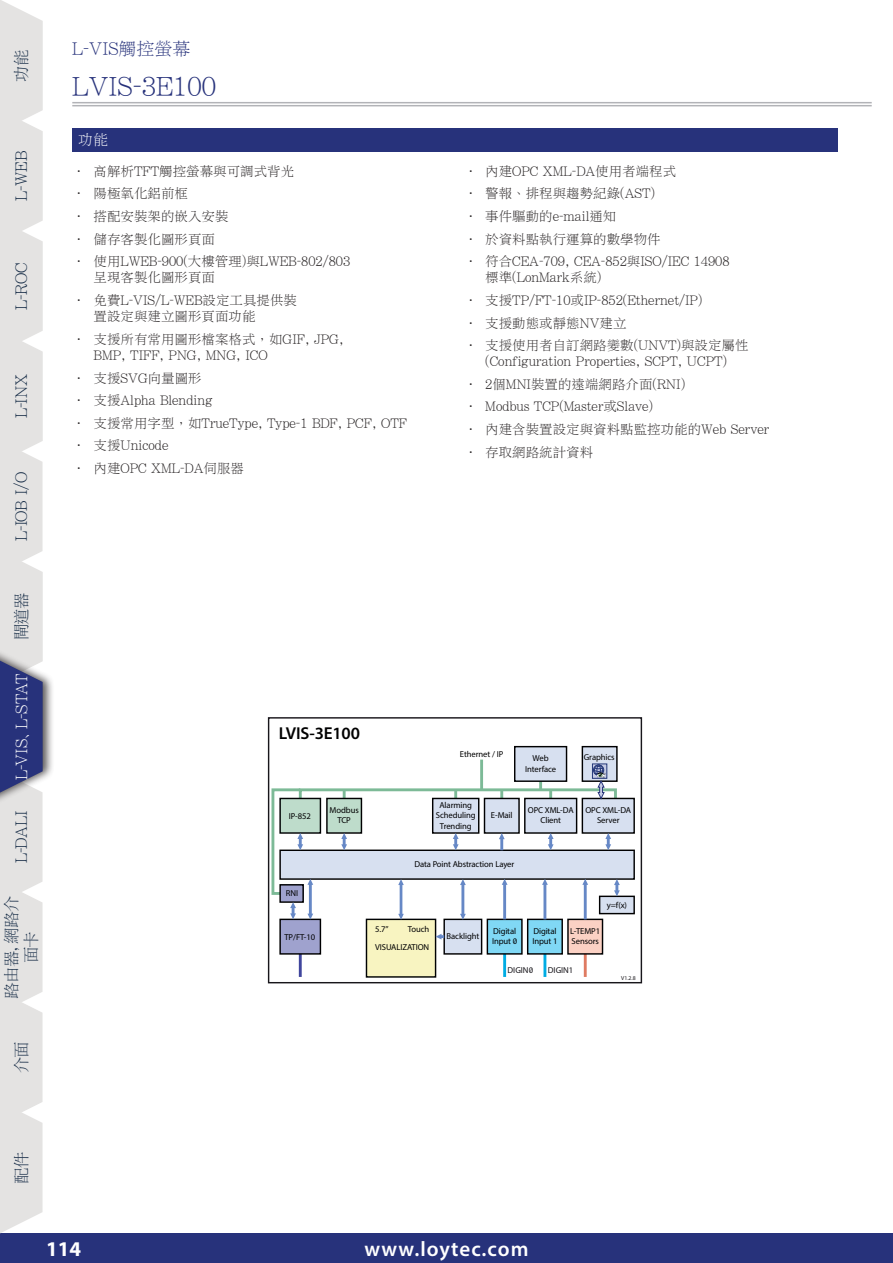
<style>
.page{position:relative;width:893px;height:1263px;background:#fff}
.page>*{position:absolute;margin:0;border:0;box-sizing:border-box;transform-origin:0 0}
.Title__Device__-__no{font:27px "Li Song Pro";color:#27327b}
.t1{font:600 21px "Myriad Pro";letter-spacing:.05em;color:#fff}
.t2{font:700 21px "Myriad Pro";color:#fff}
.UberTitle__Device{font:18px "Li Song Pro";color:#27327b}
.t3{font:600 17.25px "Myriad Pro";letter-spacing:-.01em;color:#000001}
.Tab__Register__Stand{font:16.5px/19.8px "Li Song Pro";letter-spacing:-.03em;color:#182e48;text-align:center}
.Tab__Register__Selec{font:16.5px "Li Song Pro";letter-spacing:-.01em;color:#fff}
.Tab__Register__Stand-2{font:16.5px "Li Song Pro";color:#182d48}
.Table_Headline{font:15px "Li Song Pro";color:#fff}
.t4{font:13.5px/16.2px "Li Song Pro";color:#231f20}
.t5{font:8.7px/10.4px "Myriad Pro";letter-spacing:-.01em;color:#000001;text-align:center}
.t6{font:8.7px "Myriad Pro";color:#18161b}
.t7{font:5.7px "Myriad Pro";color:#18161b}
</style>
<div class="page">
<div style="left:0;top:1233px;width:893px;height:30px;background:#27327b"></div>
<hr style="left:72px;top:102px;width:800px;height:1px;background:#b2b3b7">
<hr style="left:72px;top:105px;width:800px;height:1px;background:#b2b3b7">
<div style="left:0;top:632px;width:55px;height:189px;background:#231f20;opacity:.75"></div>
<svg style="left:0;top:0;width:43px;height:1234px"></svg>
<div style="left:72px;top:128px;width:766px;height:24px;background:#27327b"></div>
<div style="left:268px;top:717px;width:374px;height:266px;border:1px solid #18161b"></div>
<svg style="left:454px;top:792px;width:3px;height:4px"></svg>
<svg style="left:500px;top:792px;width:3px;height:4px"></svg>
<svg style="left:539px;top:782px;width:3px;height:6px"></svg>
<div style="left:299px;top:788px;width:318px;height:12px;border:3px solid #7dba97"></div>
<div style="left:280px;top:798px;width:40px;height:35px;background:#bedccb"></div>
<div style="left:279px;top:798px;width:42px;height:36px;border:1px solid #000203"></div>
<div style="left:433px;top:798px;width:46px;height:35px;background:#d7e0f0"></div>
<div style="left:432px;top:798px;width:47px;height:36px;border:1px solid #000001"></div>
<div style="left:484px;top:798px;width:35px;height:35px;background:#d7e0f0"></div>
<div style="left:484px;top:798px;width:36px;height:36px;border:1px solid #000001"></div>
<div style="left:582px;top:798px;width:52px;height:35px;background:#d7e0f0"></div>
<div style="left:582px;top:798px;width:53px;height:36px;border:1px solid #000001"></div>
<div style="left:600px;top:896px;width:34px;height:17px;background:#d7e0f0"></div>
<div style="left:599px;top:896px;width:36px;height:18px;border:1px solid #000001"></div>
<div style="left:582px;top:747px;width:35px;height:34px;background:#d7e0f0"></div>
<div style="left:582px;top:746px;width:36px;height:36px;border:1px solid #000001"></div>
<div style="left:592px;top:763px;width:15px;height:16px;border:1px solid #25397a"></div>
<div style="left:515px;top:747px;width:51px;height:34px;background:#d7e0f0"></div>
<div style="left:514px;top:746px;width:53px;height:36px;border:1px solid #000001"></div>
<hr style="left:543px;top:954px;width:3px;height:23px;background:#00ace3">
<hr style="left:584px;top:954px;width:3px;height:23px;background:#df7b62">
<hr style="left:503px;top:954px;width:3px;height:23px;background:#00ace3">
<div style="left:366px;top:919px;width:70px;height:58px;background:#f8f4c1"></div>
<div style="left:366px;top:919px;width:70px;height:59px;border:1px solid #000203"></div>
<div style="left:444px;top:919px;width:38px;height:35px;background:#d7e0f0"></div>
<div style="left:443px;top:919px;width:39px;height:36px;border:1px solid #000001"></div>
<div style="left:487px;top:919px;width:35px;height:35px;background:#80d8f5"></div>
<div style="left:487px;top:919px;width:36px;height:36px;border:1px solid #000001"></div>
<div style="left:528px;top:919px;width:34px;height:35px;background:#80d8f5"></div>
<div style="left:527px;top:919px;width:36px;height:36px;border:1px solid #000001"></div>
<div style="left:568px;top:919px;width:34px;height:35px;background:#fbd1c4"></div>
<div style="left:567px;top:919px;width:36px;height:36px;border:1px solid #000001"></div>
<hr style="left:480px;top:760px;width:3px;height:30px;background:#7dba97">
<hr style="left:299px;top:954px;width:3px;height:23px;background:#40469d">
<div style="left:280px;top:850px;width:354px;height:29px;background:#d7e0f0"></div>
<div style="left:279px;top:849px;width:356px;height:31px;border:1px solid #000001"></div>
<div style="left:280px;top:919px;width:40px;height:35px;background:#9fa2ce"></div>
<div style="left:279px;top:919px;width:42px;height:36px;border:1px solid #000001"></div>
<svg style="left:271px;top:788px;width:42px;height:131px"></svg>
<svg style="left:343px;top:790px;width:3px;height:8px"></svg>
<div style="left:327px;top:798px;width:34px;height:35px;background:#bedccb"></div>
<div style="left:326px;top:798px;width:36px;height:36px;border:1px solid #000001"></div>
<svg style="left:341px;top:833px;width:6px;height:17px"></svg>
<svg style="left:549px;top:790px;width:3px;height:8px"></svg>
<div style="left:525px;top:798px;width:52px;height:35px;background:#d7e0f0"></div>
<div style="left:524px;top:798px;width:53px;height:36px;border:1px solid #000001"></div>
<svg style="left:548px;top:833px;width:6px;height:17px"></svg>
<svg style="left:453px;top:833px;width:6px;height:17px"></svg>
<svg style="left:499px;top:833px;width:6px;height:17px"></svg>
<svg style="left:460px;top:879px;width:6px;height:41px"></svg>
<svg style="left:593px;top:765px;width:13px;height:34px"></svg>
<svg style="left:605px;top:833px;width:6px;height:17px"></svg>
<svg style="left:614px;top:879px;width:6px;height:17px"></svg>
<svg style="left:398px;top:879px;width:6px;height:41px"></svg>
<svg style="left:436px;top:934px;width:8px;height:5px"></svg>
<svg style="left:502px;top:879px;width:5px;height:40px"></svg>
<svg style="left:542px;top:879px;width:6px;height:40px"></svg>
<svg style="left:582px;top:879px;width:6px;height:40px"></svg>
<p class="Tab__Register__Stand" style="left:12px;top:82px;width:34px;rotate:-90deg">功能</p>
<p class="Tab__Register__Stand" style="left:12px;top:201px;width:51px;rotate:-90deg">L‑WEB</p>
<p class="Tab__Register__Stand" style="left:12px;top:310px;width:49px;rotate:-90deg">L‑ROC</p>
<p class="Tab__Register__Stand" style="left:12px;top:418px;width:46px;rotate:-90deg">L‑INX</p>
<p class="Tab__Register__Stand" style="left:12px;top:541px;width:71px;rotate:-90deg">L‑IOB I/O</p>
<p class="Tab__Register__Stand" style="left:12px;top:640px;width:49px;rotate:-90deg">閘道器</p>
<p class="Tab__Register__Selec" style="left:13px;top:780px;width:107px;rotate:-90deg">L‑VIS﹑L-STAT</p>
<p class="Tab__Register__Stand" style="left:12px;top:863px;width:54px;rotate:-90deg">L‑DALI</p>
<p class="Tab__Register__Stand" style="left:2px;top:998px;width:104px;rotate:-90deg">路由器, 網路介面卡</p>
<p class="Tab__Register__Stand" style="left:12px;top:1073px;width:33px;rotate:-90deg">介面</p>
<p class="UberTitle__Device" style="left:72px;top:40px;width:120px">L‑VIS觸控螢幕</p>
<p class="Title__Device__-__no" style="left:72px;top:73px;width:145px">LVIS‑3E100</p>
<p class="Table_Headline" style="left:78px;top:132px;width:31px">功能</p>
<p class="t4" style="left:72px;top:163px;width:223px">• 高解析TFT觸控螢幕與可調式背光</p>
<p class="t4" style="left:72px;top:186px;width:117px">• 陽極氧化鋁前框</p>
<p class="t4" style="left:72px;top:208px;width:158px">• 搭配安裝架的嵌入安裝</p>
<p class="t4" style="left:72px;top:231px;width:144px">• 儲存客製化圖形頁面</p>
<p class="t4" style="left:94px;top:253px;width:258px;text-indent:-21px">• 使用LWEB‑900(大樓管理)與LWEB‑802/803呈現客製化圖形頁面</p>
<p class="t4" style="left:94px;top:292px;width:205px;text-indent:-21px">• 免費L‑VIS/L‑WEB設定工具提供裝置設定與建立圖形頁面功能</p>
<p class="t4" style="left:94px;top:331px;width:252px;text-indent:-21px">• 支援所有常用圖形檔案格式，如GIF, JPG,<br>BMP, TIFF, PNG, MNG, ICO</p>
<p class="t4" style="left:72px;top:370px;width:131px">• 支援SVG向量圖形</p>
<p class="t4" style="left:72px;top:392px;width:142px">• 支援Alpha Blending</p>
<p class="t4" style="left:72px;top:415px;width:336px">• 支援常用字型，如TrueType, Type-1 BDF, PCF, OTF</p>
<p class="t4" style="left:72px;top:437px;width:98px">• 支援Unicode</p>
<p class="t4" style="left:72px;top:460px;width:173px">• 內建OPC XML‑DA伺服器</p>
<p class="t4" style="left:464px;top:163px;width:214px">• 內建OPC XML‑DA使用者端程式</p>
<p class="t4" style="left:464px;top:186px;width:193px">• 警報、排程與趨勢紀錄(AST)</p>
<p class="t4" style="left:464px;top:208px;width:154px">• 事件驅動的e-mail通知</p>
<p class="t4" style="left:464px;top:231px;width:198px">• 於資料點執行運算的數學物件</p>
<p class="t4" style="left:485px;top:253px;width:246px;text-indent:-21px">• 符合CEA‑709, CEA‑852與ISO/IEC 14908標準(LonMark系統)</p>
<p class="t4" style="left:464px;top:292px;width:240px">• 支援TP/FT‑10或IP‑852(Ethernet/IP)</p>
<p class="t4" style="left:464px;top:315px;width:164px">• 支援動態或靜態NV建立</p>
<p class="t4" style="left:464px;top:337px;width:286px;text-align:center">• 支援使用者自訂網路變數(UNVT)與設定屬性(Configuration Properties, SCPT, UCPT)</p>
<p class="t4" style="left:464px;top:376px;width:223px">• 2個MNI裝置的遠端網路介面(RNI)</p>
<p class="t4" style="left:464px;top:399px;width:191px">• Modbus TCP(Master或Slave)</p>
<p class="t4" style="left:464px;top:421px;width:307px">• 內建含裝置設定與資料點監控功能的Web Server</p>
<p class="t4" style="left:464px;top:444px;width:131px">• 存取網路統計資料</p>
<p class="t3" style="left:279px;top:722px;width:83px">LVIS-3E100</p>
<p class="t5" style="left:460px;top:748px;width:45px">Ethernet / IP</p>
<p class="t5" style="left:533px;top:753px;width:18px">Web</p>
<p class="t5" style="left:584px;top:751px;width:32px">Graphics</p>
<p class="t5" style="left:525px;top:763px;width:33px">Interface</p>
<p class="t5" style="left:289px;top:810px;width:24px">IP-852</p>
<p class="t5" style="left:286px;top:888px;width:14px">RNI</p>
<p class="t5" style="left:284px;top:931px;width:32px">TP/FT-10</p>
<p class="t5" style="left:436px;top:800px;width:41px">Alarming<br>Scheduling<br>Trending</p>
<p class="t5" style="left:491px;top:810px;width:23px">E-Mail</p>
<p class="t5" style="left:585px;top:805px;width:47px">OPC XML-DA<br>Server</p>
<p class="t5" style="left:330px;top:805px;width:31px">Modbus<br>TCP</p>
<p class="t5" style="left:528px;top:805px;width:47px">OPC XML-DA<br>Client</p>
<p class="t5" style="left:414px;top:859px;width:101px">Data Point Abstraction Layer</p>
<p class="t5" style="left:408px;top:924px;width:23px">Touch</p>
<p class="t5" style="left:570px;top:926px;width:31px;text-align:left">L-TEMP1<br>Sensors</p>
<p class="t5" style="left:375px;top:924px;width:15px">5.7’’</p>
<p class="t5" style="left:492px;top:926px;width:27px;text-align:left">Digital<br>Input 0</p>
<p class="t5" style="left:532px;top:926px;width:27px;text-align:left">Digital<br>Input 1</p>
<p class="t6" style="left:507px;top:965px;width:27px">DIGIN0</p>
<p class="t6" style="left:548px;top:965px;width:27px">DIGIN1</p>
<p class="t5" style="left:447px;top:931px;width:34px">Backlight</p>
<p class="t5" style="left:375px;top:941px;width:56px">VISUALIZATION</p>
<p class="t5" style="left:607px;top:899px;width:22px">y=f(x)</p>
<p class="t7" style="left:621px;top:974px;width:16px">V1.2.8</p>
<p class="Tab__Register__Stand-2" style="left:13px;top:1184px;width:34px;rotate:-90deg">配件</p>
<p class="t2" style="left:46px;top:1235px;width:36px">114</p>
<h2 class="t1" style="left:364px;top:1235px;width:166px">www.loytec.com</h2>
</div>
